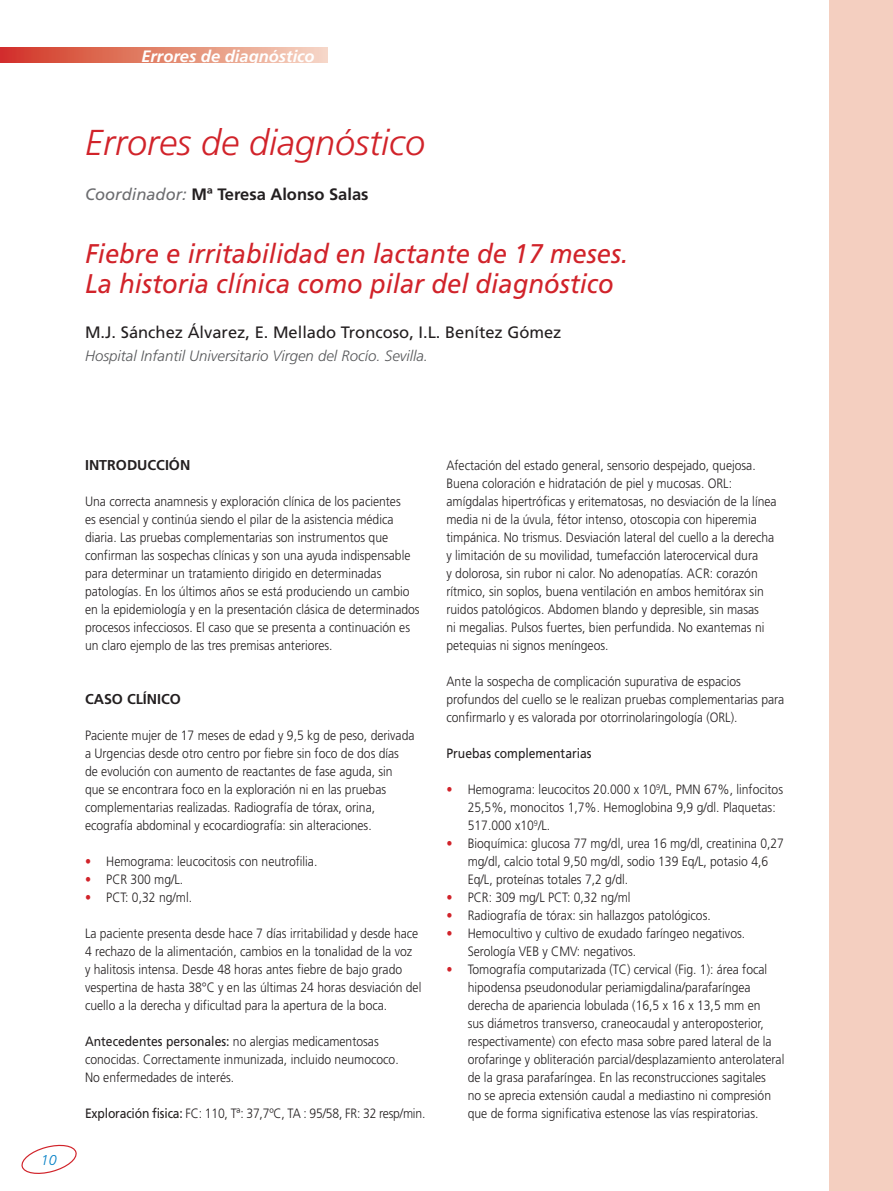
<style>
.page{position:relative;width:893px;height:1191px;background:#fff}
.page>*{position:absolute;margin:0;border:0;box-sizing:border-box;transform-origin:0 0}
.t1{font:italic 300 36px "Frutiger";color:#d1232a}
.t2{font:italic 27px/30px "Frutiger";color:#d1232a;scale:.95 1}
.t3{font:16.5px "Frutiger";color:#231f20}
.t4{font:700 16.5px "Frutiger";color:#231f20}
.t5{font:italic 700 16.5px "Frutiger";color:#fff}
.t6{font:italic 300 15px "Frutiger";color:#57585a}
.t7{font:700 14.25px "Frutiger";color:#231f20}
.t8{font:italic 300 14.25px "Frutiger";color:#007ec5}
.t9{font:300 13.5px/18px "Frutiger";color:#231f20;scale:.9 1}
.t10{font:13.5px "Frutiger";color:#231f20;scale:.9 1}
.s1{font-weight:400;font-style:italic;color:#6c6d70}
.s2{color:#d1232a}
.s3{font-weight:400}
</style>
<div class="page">
<svg style="left:21px;top:1144px;width:56px;height:30px"></svg>
<div style="left:829px;top:0;width:64px;height:1191px;background:#f4cfc0"></div>
<svg style="left:0;top:48px;width:327px;height:15px;background:#e38570"></svg>
<p class="t5" style="left:141px;top:46px;width:175px">Errores de diagnóstico</p>
<h1 class="t1" style="left:85px;top:122px;width:342px">Errores de diagnóstico</h1>
<p class="t4" style="left:85px;top:184px;width:285px"><span class="s1">Coordinador:</span> Mª Teresa Alonso Salas</p>
<h2 class="t2" style="left:85px;top:238px;width:573px">Fiebre e irritabilidad en lactante de 17 meses.<br>La historia clínica como pilar del diagnóstico</h2>
<p class="t3" style="left:85px;top:322px;width:478px">M.J. Sánchez Álvarez, E. Mellado Troncoso, I.L. Benítez Gómez</p>
<p class="t6" style="left:85px;top:347px;width:345px">Hospital Infantil Universitario Virgen del Rocío. Sevilla.</p>
<p class="t8" style="left:41px;top:1151px;width:17px">10</p>
<p class="t7" style="left:85px;top:456px;width:107px">INTRODUCCIÓN</p>
<p class="t9" style="left:85px;top:492px;width:373px">Una correcta anamnesis y exploración clínica de los pacientes<br>es esencial y continúa siendo el pilar de la asistencia médica diaria. Las pruebas complementarias son instrumentos que confirman las sospechas clínicas y son una ayuda indispensable para determinar un tratamiento dirigido en determinadas patologías. En los últimos años se está produciendo un cambio en la epidemiología y en la presentación clásica de determinados procesos infecciosos. El caso que se presenta a continuación es un claro ejemplo de las tres premisas anteriores.</p>
<p class="t7" style="left:85px;top:690px;width:97px">CASO CLÍNICO</p>
<p class="t9" style="left:85px;top:726px;width:368px">Paciente mujer de 17 meses de edad y 9,5 kg de peso, derivada a Urgencias desde otro centro por fiebre sin foco de dos días de evolución con aumento de reactantes de fase aguda, sin que se encontrara foco en la exploración ni en las pruebas complementarias realizadas. Radiografía de tórax, orina, ecografía abdominal y ecocardiografía: sin alteraciones.</p>
<p class="t9" style="left:85px;top:852px;width:260px"><span class="s2">•</span> Hemograma: leucocitosis con neutrofilia.</p>
<p class="t9" style="left:85px;top:870px;width:111px"><span class="s2">•</span> PCR 300 mg/L.</p>
<p class="t9" style="left:85px;top:888px;width:120px"><span class="s2">•</span> PCT: 0,32 ng/ml.</p>
<p class="t9" style="left:85px;top:924px;width:375px">La paciente presenta desde hace 7 días irritabilidad y desde hace 4 rechazo de la alimentación, cambios en la tonalidad de la voz<br>y halitosis intensa. Desde 48 horas antes fiebre de bajo grado vespertina de hasta 38°C y en las últimas 24 horas desviación del cuello a la derecha y dificultad para la apertura de la boca.</p>
<p class="t9" style="left:85px;top:1032px;width:350px"><span class="s3">Antecedentes personales:</span> no alergias medicamentosas conocidas. Correctamente inmunizada, incluido neumococo.<br>No enfermedades de interés.</p>
<p class="t9" style="left:85px;top:1104px;width:380px"><span class="s3">Exploración fisica:</span> FC: 110, Tª: 37,7ºC, TA : 95/58, FR: 32 resp/min.</p>
<p class="t9" style="left:446px;top:456px;width:368px">Afectación del estado general, sensorio despejado, quejosa.<br>Buena coloración e hidratación de piel y mucosas. ORL: amígdalas hipertróficas y eritematosas, no desviación de la línea media ni de la úvula, fétor intenso, otoscopia con hiperemia timpánica. No trismus. Desviación lateral del cuello a la derecha y limitación de su movilidad, tumefacción laterocervical dura<br>y dolorosa, sin rubor ni calor. No adenopatías. ACR: corazón rítmico, sin soplos, buena ventilación en ambos hemitórax sin ruidos patológicos. Abdomen blando y depresible, sin masas<br>ni megalias. Pulsos fuertes, bien perfundida. No exantemas ni petequias ni signos meníngeos.</p>
<p class="t9" style="left:446px;top:672px;width:377px">Ante la sospecha de complicación supurativa de espacios profundos del cuello se le realizan pruebas complementarias para confirmarlo y es valorada por otorrinolaringología (ORL).</p>
<p class="t10" style="left:446px;top:745px;width:163px">Pruebas complementarias</p>
<p class="t9" style="left:468px;top:780px;width:352px;text-indent:-21px"><span class="s2">•</span> Hemograma: leucocitos 20.000 x 10<sup>9</sup>/L, PMN 67%, linfocitos<br>25,5%, monocitos 1,7%. Hemoglobina 9,9 g/dl. Plaquetas:<br>517.000 x10<sup>9</sup>/L.</p>
<p class="t9" style="left:468px;top:834px;width:353px;text-indent:-21px"><span class="s2">•</span> Bioquímica: glucosa 77 mg/dl, urea 16 mg/dl, creatinina 0,27 mg/dl, calcio total 9,50 mg/dl, sodio 139 Eq/L, potasio 4,6<br>Eq/L, proteínas totales 7,2 g/dl.</p>
<p class="t9" style="left:446px;top:888px;width:206px"><span class="s2">•</span> PCR: 309 mg/L PCT: 0,32 ng/ml</p>
<p class="t9" style="left:446px;top:906px;width:295px"><span class="s2">•</span> Radiografía de tórax: sin hallazgos patológicos.</p>
<p class="t9" style="left:468px;top:924px;width:310px;text-indent:-21px"><span class="s2">•</span> Hemocultivo y cultivo de exudado faríngeo negativos.<br>Serología VEB y CMV: negativos.</p>
<p class="t9" style="left:468px;top:960px;width:353px;text-indent:-21px"><span class="s2">•</span> Tomografía computarizada (TC) cervical (Fig. 1): área focal hipodensa pseudonodular periamigdalina/parafaríngea derecha de apariencia lobulada (16,5 x 16 x 13,5 mm en<br>sus diámetros transverso, craneocaudal y anteroposterior, respectivamente) con efecto masa sobre pared lateral de la orofaringe y obliteración parcial/desplazamiento anterolateral de la grasa parafaríngea. En las reconstrucciones sagitales<br>no se aprecia extensión caudal a mediastino ni compresión que de forma significativa estenose las vías respiratorias.</p>
</div>
